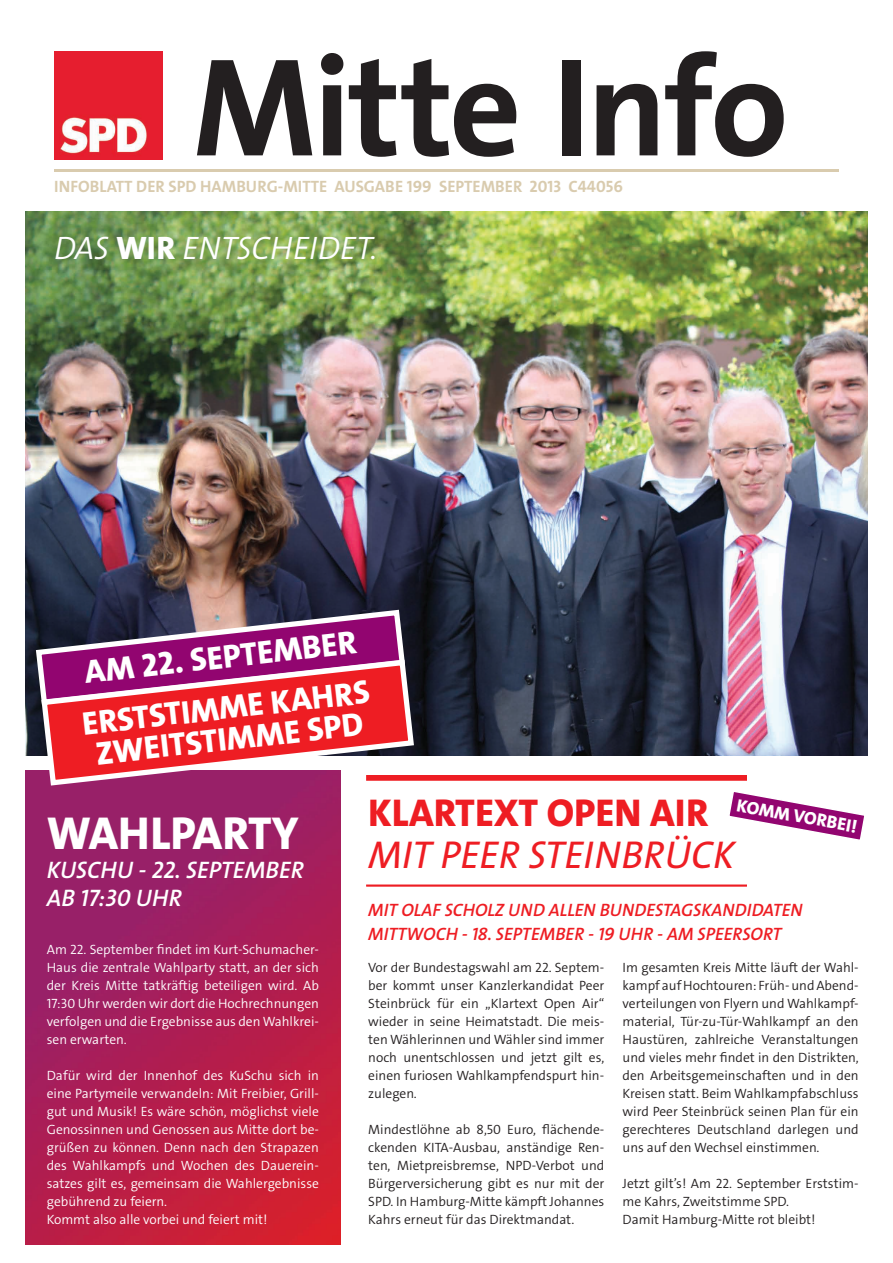
<style>
.page{position:relative;width:893px;height:1263px;background:#fff}
.page>*{position:absolute;margin:0;border:0;box-sizing:border-box;transform-origin:0 0}
.t1{font:700 141px "SPD2002 The Sans";letter-spacing:-.025em;color:#231f20}
.t2{font:800 46.5px "SPD The Sans";color:#fff}
.t3{font:italic 39px "SPD The Sans";color:#ee1d23}
.t4{font:800 39px "SPD The Sans";color:#ee1d23}
.t5{font:800 33px/51px "SPD The Sans";color:#fff}
.t6{font:italic 300 32.7px "SPD The Sans";color:#fff}
.t7{font:italic 600 24px/28.5px "SPD The Sans";color:#fff}
.t8{font:italic 600 18px/24px "SPD The Sans";color:#ee1d23}
.t9{font:800 18px "SPD The Sans";color:#fff}
.t10{font:16.5px "The Sans LP7 Bld";color:#d9cbae}
.t11{font:13.5px/18px "The Sans LP4 Se Lig";color:#231f20;text-align:justify}
.t12{font:13.5px/18px "The Sans LP4 Se Lig";color:#fff;text-align:justify}
.s1{font-weight:800;font-style:normal}
</style>
<div class="page">
<img style="left:54px;top:52px;width:108px;height:108px">
<hr style="left:54px;top:170px;width:785px;height:2px;background:#d9cbae">
<img style="left:26px;top:212px;width:841px;height:543px">
<img style="left:26px;top:771px;width:314px;height:474px">
<div style="left:366px;top:884px;width:381px;height:3px;border:2px solid #ee1d23"></div>
<div style="left:366px;top:775px;width:381px;height:6px;border:2px solid #ee1d23"></div>
<svg style="left:33px;top:607px;width:378px;height:176px;background:#71386c"></svg>
<svg style="left:39px;top:657px;width:378px;height:131px"></svg>
<svg style="left:729px;top:792px;width:135px;height:48px"></svg>
<h1 class="t1" style="left:192px;top:34px;width:598px">Mitte Info</h1>
<p class="t10" style="left:54px;top:176px;width:570px">INFOBLATT DER SPD HAMBURG-MITTE AUSGABE 199 SEPTEMBER 2013 C44056</p>
<h3 class="t6" style="left:54px;top:228px;width:325px">DAS <span class="s1">WIR</span> ENTSCHEIDET.</h3>
<h3 class="t5" style="left:74px;top:647px;width:290px;rotate:-6deg">AM 22. SEPTEMBER<br>ERSTSTIMME KAHRS</h3>
<h3 class="t5" style="left:93px;top:728px;width:271px;rotate:-6deg">ZWEITSTIMME SPD</h3>
<h2 class="t2" style="left:47px;top:803px;width:253px">WAHLPARTY</h2>
<h3 class="t7" style="left:47px;top:855px;width:259px">KUSCHU - 22. SEPTEMBER<br>AB 17:30 UHR</h3>
<p class="t12" style="left:47px;top:941px;width:274px">Am 22. September findet im Kurt-Schumacher-Haus die zentrale Wahlparty statt, an der sich der Kreis Mitte tatkräftig beteiligen wird. Ab 17:30 Uhr werden wir dort die Hochrechnungen verfolgen und die Ergebnisse aus den Wahlkrei&shy;sen erwarten.</p>
<p class="t12" style="left:47px;top:1067px;width:274px;text-align:left">Dafür wird der Innenhof des KuSchu sich in eine Partymeile verwandeln: Mit Freibier, Grill&shy;gut und Musik! Es wäre schön, möglichst viele Genossinnen und Genossen aus Mitte dort be&shy;grüßen zu können. Denn nach den Strapazen des Wahlkampfs und Wochen des Dauerein&shy;satzes gilt es, gemeinsam die Wahlergebnisse gebührend zu feiern.<br>Kommt also alle vorbei und feiert mit!</p>
<h3 class="t4" style="left:368px;top:787px;width:342px">KLARTEXT OPEN AIR</h3>
<h3 class="t3" style="left:368px;top:829px;width:368px">MIT PEER STEINBRÜCK</h3>
<h3 class="t8" style="left:368px;top:898px;width:436px">MIT OLAF SCHOLZ UND ALLEN BUNDESTAGSKANDIDATEN<br>MITTWOCH - 18. SEPTEMBER - 19 UHR - AM SPEERSORT</h3>
<h3 class="t9" style="left:739px;top:794px;width:123px;rotate:10deg">KOMM VORBEI!</h3>
<p class="t11" style="left:368px;top:959px;width:238px">Vor der Bundestagswahl am 22. Septem&shy;ber kommt unser Kanzlerkandidat Peer Steinbrück für ein „Klartext Open Air“ wieder in seine Heimatstadt. Die meis&shy;ten Wählerinnen und Wähler sind immer noch unentschlossen und jetzt gilt es, einen furiosen Wahlkampfendspurt hin&shy;zulegen.</p>
<p class="t11" style="left:368px;top:1121px;width:238px">Mindestlöhne ab 8,50 Euro, flächende&shy;ckenden KITA-Ausbau, anständige Ren&shy;ten, Mietpreisbremse, NPD-Verbot und Bürgerversicherung gibt es nur mit der SPD. In Hamburg-Mitte kämpft Johannes Kahrs erneut für das Direktmandat.</p>
<p class="t11" style="left:623px;top:959px;width:238px">Im gesamten Kreis Mitte läuft der Wahl&shy;kampf auf Hochtouren: Früh- und Abend&shy;verteilungen von Flyern und Wahlkampf&shy;material, Tür-zu-Tür-Wahlkampf an den Haustüren, zahlreiche Veranstaltungen und vieles mehr findet in den Distrikten, den Arbeitsgemeinschaften und in den Kreisen statt. Beim Wahlkampfabschluss wird Peer Steinbrück seinen Plan für ein gerechteres Deutschland darlegen und uns auf den Wechsel einstimmen.</p>
<p class="t11" style="left:623px;top:1175px;width:238px;text-align:left">Jetzt gilt’s! Am 22. September Erststim&shy;me Kahrs, Zweitstimme SPD.<br>Damit Hamburg-Mitte rot bleibt!</p>
</div>
